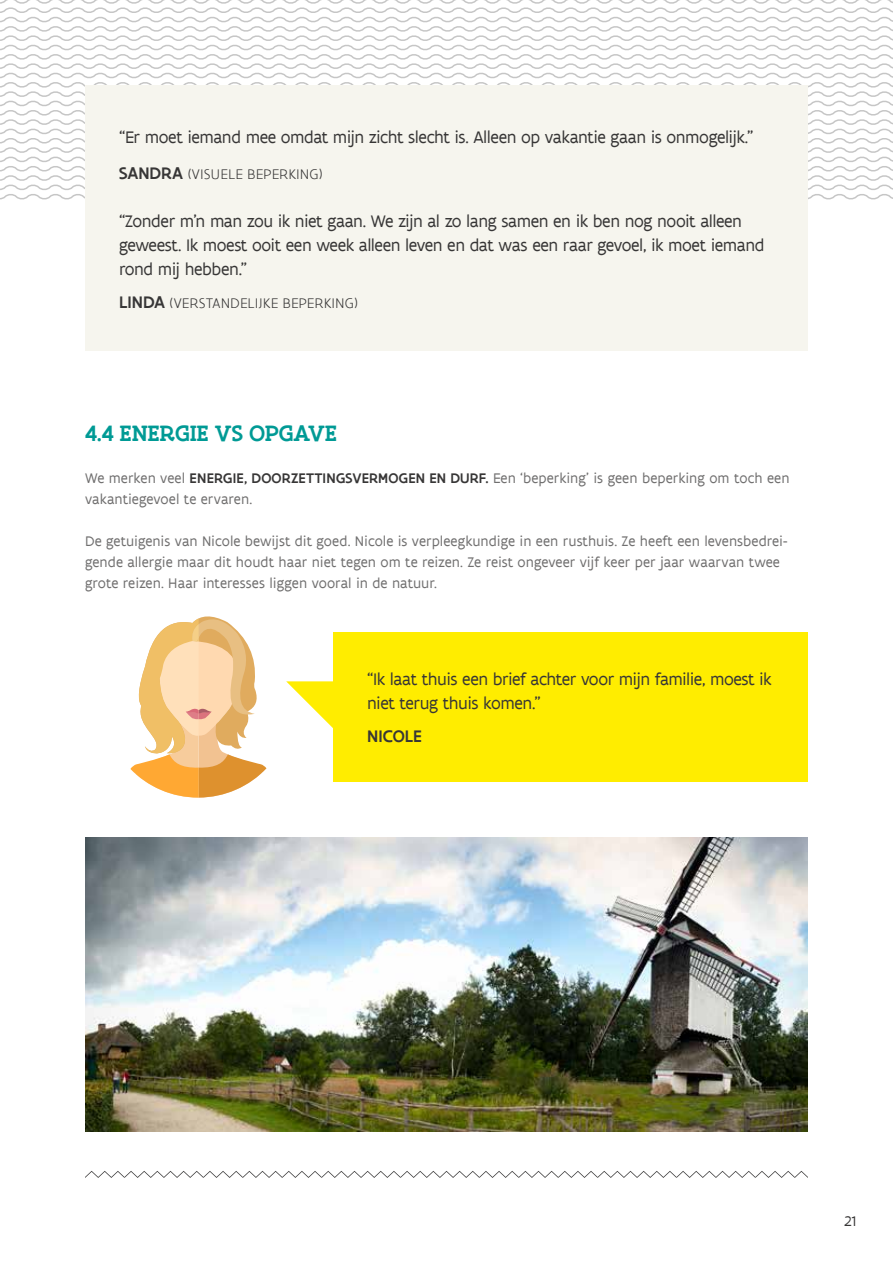
<style>
.page{position:relative;width:893px;height:1263px;background:#fff}
.page>*{position:absolute;margin:0;border:0;box-sizing:border-box;transform-origin:0 0}
.t1{font:500 24px "Flanders Art Serif";color:#009a95}
.t2{font:18px/24px "Flanders Art Sans";letter-spacing:-.025em;color:#373636}
.t3{font:500 18px "Flanders Art Sans";letter-spacing:.005em;color:#373636}
.t4{font:15px/21px "Flanders Art Sans";color:#706f6f}
.t5{font:300 15px "Flanders Art Sans";letter-spacing:.01em;color:#373636}
.t6{font:15px "Flanders Art Sans";color:#373636}
.s1{font-weight:500;font-size:18px}
.s2{font-weight:500;color:#373636}
</style>
<div class="page">
<svg style="left:0;top:0;width:893px;height:200px"></svg>
<svg style="left:85px;top:1171px;width:723px;height:7px"></svg>
<div style="left:85px;top:85px;width:723px;height:265px;background:#f6f5ee"></div>
<img style="left:85px;top:837px;width:723px;height:294px">
<div style="left:333px;top:632px;width:475px;height:150px;background:#ffed00"></div>
<svg style="left:286px;top:681px;width:47px;height:47px"></svg>
<svg style="left:130px;top:616px;width:136px;height:181px"></svg>
<p class="t2" style="left:119px;top:125px;width:636px">“Er moet iemand mee omdat mijn zicht slecht is. Alleen op vakantie gaan is onmogelijk.”</p>
<p class="t5" style="left:119px;top:165px;width:205px"><span class="s1">SANDRA</span> (VISUELE BEPERKING)</p>
<p class="t2" style="left:119px;top:209px;width:647px">“Zonder m’n man zou ik niet gaan. We zijn al zo lang samen en ik ben nog nooit alleen geweest. Ik moest ooit een week alleen leven en dat was een raar gevoel, ik moet iemand rond mij hebben.”</p>
<p class="t5" style="left:119px;top:294px;width:240px"><span class="s1">LINDA</span> (VERSTANDELIJKE BEPERKING)</p>
<h1 class="t1" style="left:85px;top:417px;width:253px">4.4 ENERGIE VS OPGAVE</h1>
<p class="t4" style="left:85px;top:467px;width:706px">We merken veel <span class="s2">ENERGIE, DOORZETTINGSVERMOGEN EN DURF.</span> Een ‘beperking’ is geen beperking om toch een vakantiegevoel te ervaren.</p>
<p class="t4" style="left:85px;top:530px;width:704px">De getuigenis van Nicole bewijst dit goed. Nicole is verpleegkundige in een rusthuis. Ze heeft een levensbedrei&shy;gende allergie maar dit houdt haar niet tegen om te reizen. Ze reist ongeveer vijf keer per jaar waarvan twee grote reizen. Haar interesses liggen vooral in de natuur.</p>
<p class="t2" style="left:367px;top:668px;width:406px">“Ik laat thuis een brief achter voor mijn familie, moest ik niet terug thuis komen.”</p>
<p class="t3" style="left:367px;top:725px;width:56px">NICOLE</p>
<p class="t6" style="left:844px;top:1212px;width:14px">21</p>
</div>
